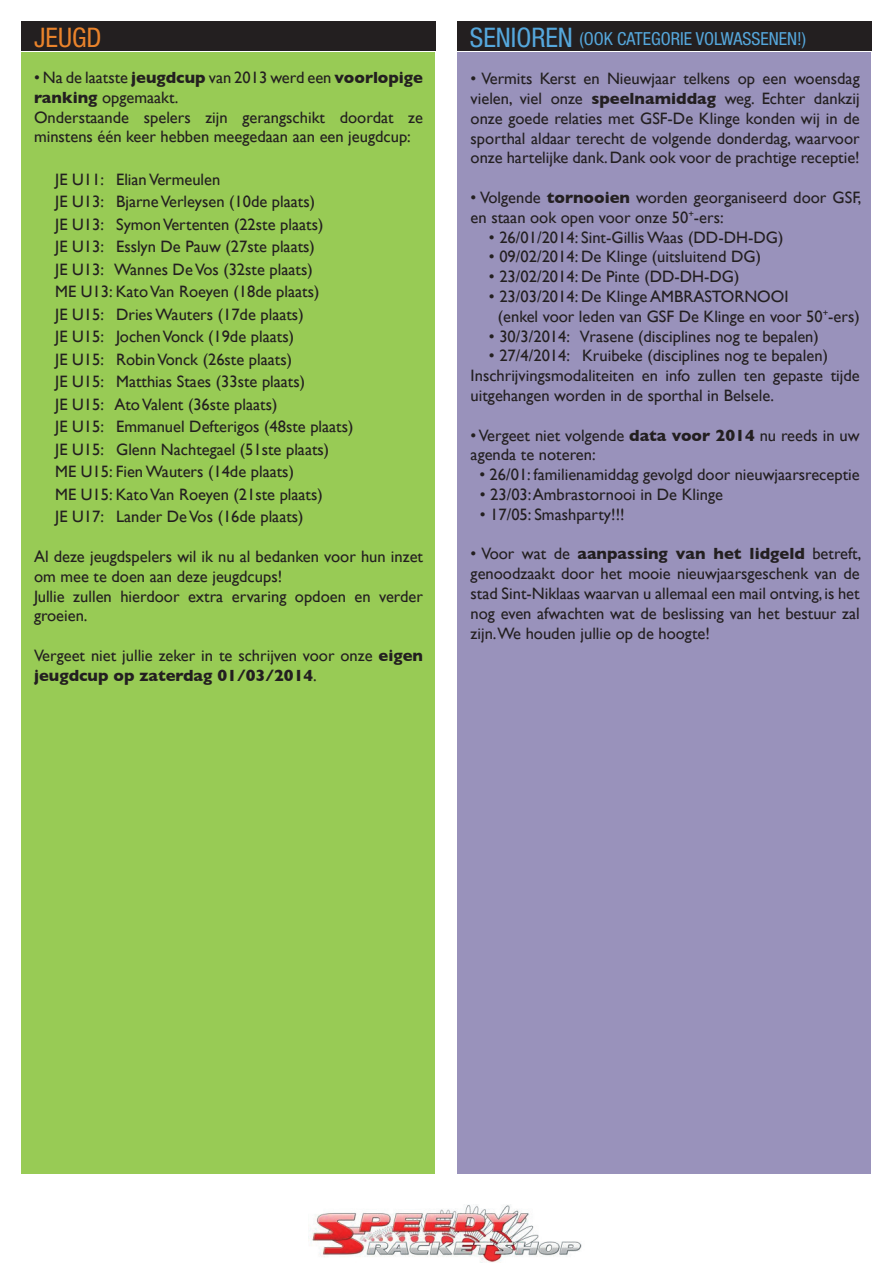
<style>
.page{position:relative;width:893px;height:1263px;background:#fff}
.page>*{position:absolute;margin:0;border:0;box-sizing:border-box;transform-origin:0 0}
.t1{font:condensed 27px "Helvetica Neue LT Std";color:#ea832b}
.t2{font:condensed 18px "Helvetica Neue LT Std";color:#55a7dc}
.t3{font:16.5px/19.8px "Gill Sans";color:#231f20}
.s1{font-weight:700}
.s2{font-size:27px}
</style>
<div class="page">
<img style="left:308px;top:1204px;width:274px;height:59px">
<div style="left:458px;top:52px;width:413px;height:1122px;background:#9992bb"></div>
<div style="left:457px;top:21px;width:415px;height:30px;background:#231f20"></div>
<div style="left:21px;top:52px;width:414px;height:1122px;background:#98cb55"></div>
<div style="left:21px;top:21px;width:415px;height:30px;background:#231f20"></div>
<h1 class="t1" style="left:34px;top:21px;width:69px">JEUGD</h1>
<p class="t3" style="left:34px;top:67px;width:391px">• Na de laatste <span class="s1">jeugdcup</span> van 2013 werd een <span class="s1">voorlopige ranking</span> opgemaakt.<br>Onderstaande spelers zijn gerangschikt doordat ze minstens één keer hebben meegedaan aan een jeugdcup:</p>
<p class="t3" style="left:55px;top:168px;width:300px;line-height:22.5px">JE U11: Elian Vermeulen<br>JE U13: Bjarne Verleysen (10de plaats)<br>JE U13: Symon Vertenten (22ste plaats)<br>JE U13: Esslyn De Pauw (27ste plaats)<br>JE U13: Wannes De Vos (32ste plaats)<br>ME U13: Kato Van Roeyen (18de plaats)<br>JE U15: Dries Wauters (17de plaats)<br>JE U15: Jochen Vonck (19de plaats)<br>JE U15: Robin Vonck (26ste plaats)<br>JE U15: Matthias Staes (33ste plaats)<br>JE U15: Ato Valent (36ste plaats)<br>JE U15: Emmanuel Defterigos (48ste plaats)<br>JE U15: Glenn Nachtegael (51ste plaats)<br>ME U15: Fien Wauters (14de plaats)<br>ME U15: Kato Van Roeyen (21ste plaats)<br>JE U17: Lander De Vos (16de plaats)</p>
<p class="t3" style="left:34px;top:546px;width:391px">Al deze jeugdspelers wil ik nu al bedanken voor hun inzet om mee te doen aan deze jeugdcups!<br>Jullie zullen hierdoor extra ervaring opdoen en verder groeien.</p>
<p class="t3" style="left:34px;top:645px;width:391px">Vergeet niet jullie zeker in te schrijven voor onze <span class="s1">eigen jeugdcup op zaterdag 01/03/2014</span>.</p>
<p class="t2" style="left:470px;top:28px;width:338px"><span class="s2">SENIOREN</span> (OOK CATEGORIE VOLWASSENEN!)</p>
<p class="t3" style="left:471px;top:68px;width:391px;text-align:justify">• Vermits Kerst en Nieuwjaar telkens op een woensdag vielen, viel onze <span class="s1">speelnamiddag</span> weg. Echter dankzij onze goede relaties met GSF-De Klinge konden wij in de sporthal aldaar terecht de volgende donderdag, waarvoor onze hartelijke dank. Dank ook voor de prachtige receptie!</p>
<p class="t3" style="left:471px;top:187px;width:392px">• Volgende <span class="s1">tornooien</span> worden georganiseerd door GSF, en staan ook open voor onze 50<sup>+</sup>-ers:</p>
<p class="t3" style="left:489px;top:227px;width:296px">• 26/01/2014: Sint-Gillis Waas (DD-DH-DG)</p>
<p class="t3" style="left:489px;top:247px;width:274px">• 09/02/2014: De Klinge (uitsluitend DG)</p>
<p class="t3" style="left:489px;top:266px;width:252px">• 23/02/2014: De Pinte (DD-DH-DG)</p>
<p class="t3" style="left:498px;top:286px;width:363px;text-indent:-9px">• 23/03/2014: De Klinge AMBRASTORNOOI<br>(enkel voor leden van GSF De Klinge en voor 50<sup>+</sup>-ers)</p>
<p class="t3" style="left:489px;top:326px;width:331px">• 30/3/2014: Vrasene (disciplines nog te bepalen)</p>
<p class="t3" style="left:471px;top:346px;width:391px;text-indent:18px">• 27/4/2014: Kruibeke (disciplines nog te bepalen)<br>Inschrijvingsmodaliteiten en info zullen ten gepaste tijde uitgehangen worden in de sporthal in Belsele.</p>
<p class="t3" style="left:471px;top:425px;width:391px">• Vergeet niet volgende <span class="s1">data voor 2014</span> nu reeds in uw agenda te noteren:</p>
<p class="t3" style="left:479px;top:464px;width:382px">• 26/01: familienamiddag gevolgd door nieuwjaarsreceptie</p>
<p class="t3" style="left:480px;top:484px;width:245px">• 23/03: Ambrastornooi in De Klinge</p>
<p class="t3" style="left:480px;top:504px;width:146px">• 17/05: Smashparty!!!</p>
<p class="t3" style="left:471px;top:544px;width:392px;text-align:justify">• Voor wat de <span class="s1">aanpassing van het lidgeld</span> betreft, genoodzaakt door het mooie nieuwjaarsgeschenk van de stad Sint-Niklaas waarvan u allemaal een mail ontving, is het nog even afwachten wat de beslissing van het bestuur zal zijn.We houden jullie op de hoogte!</p>
</div>
